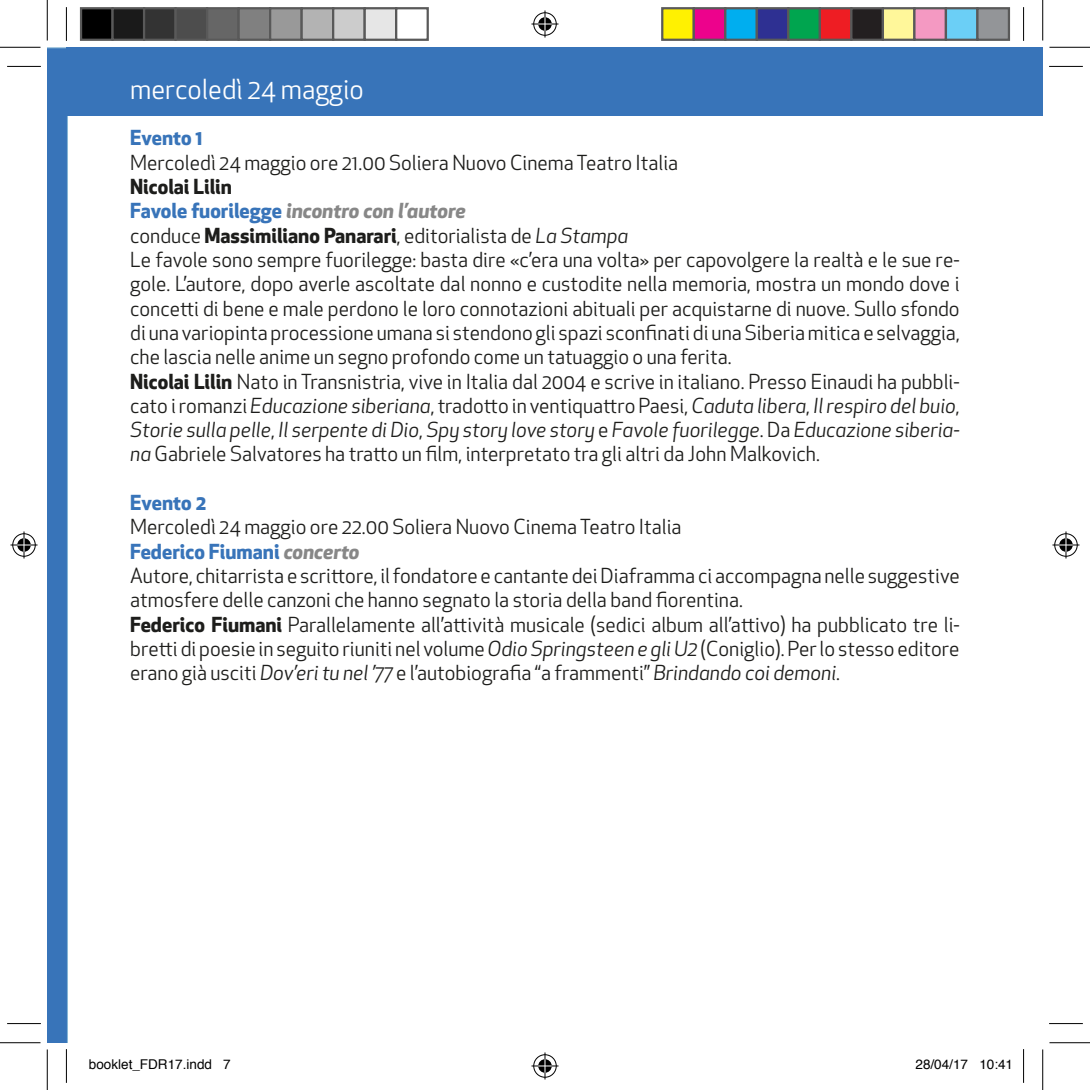
<style>
.page{position:relative;width:1090px;height:1090px;background:#fff}
.page>*{position:absolute;margin:0;border:0;box-sizing:border-box;transform-origin:0 0}
.t1{font:27px "Apex New";color:#fff}
.t2{font:20.25px/24.3px "Apex New";color:#1d1d1b}
.t3{font:700 20.25px "Apex New";color:#3874b9}
.t4{font:13.5px "Helvetica";color:#000}
.s1{font-weight:700}
.s2{font-weight:700;color:#3874b9}
.s3{font-weight:700;font-style:italic;color:#878787}
.s4{font-style:italic}
</style>
<div class="page">
<div style="left:47px;top:47px;width:21px;height:995px;background:#3874b9"></div>
<div style="left:66px;top:47px;width:976px;height:68px;background:#3874b9"></div>
<hr style="left:7px;top:66px;width:34px;height:1px;background:#000">
<hr style="left:1049px;top:66px;width:33px;height:1px;background:#000">
<hr style="left:7px;top:1023px;width:34px;height:1px;background:#000">
<hr style="left:1049px;top:1023px;width:33px;height:1px;background:#000">
<hr style="left:66px;top:7px;width:1px;height:34px;background:#000">
<hr style="left:66px;top:1049px;width:1px;height:33px;background:#000">
<hr style="left:1023px;top:7px;width:1px;height:34px;background:#000">
<hr style="left:1023px;top:1049px;width:1px;height:33px;background:#000">
<hr style="left:0;top:47px;width:40px;height:1px;background:#000">
<hr style="left:1049px;top:47px;width:40px;height:1px;background:#000">
<hr style="left:0;top:1042px;width:40px;height:1px;background:#000">
<hr style="left:1049px;top:1042px;width:40px;height:1px;background:#000">
<hr style="left:47px;top:0;width:1px;height:41px;background:#000">
<hr style="left:47px;top:1049px;width:1px;height:40px;background:#000">
<hr style="left:1042px;top:0;width:1px;height:41px;background:#000">
<hr style="left:1042px;top:1049px;width:1px;height:40px;background:#000">
<svg style="left:531px;top:10px;width:27px;height:27px"></svg>
<svg style="left:531px;top:1052px;width:27px;height:27px"></svg>
<svg style="left:10px;top:531px;width:27px;height:27px"></svg>
<svg style="left:1052px;top:531px;width:27px;height:27px"></svg>
<div style="left:81px;top:8px;width:32px;height:32px;background:#000"></div>
<div style="left:80px;top:7px;width:34px;height:34px;border:2px solid #595959"></div>
<div style="left:113px;top:8px;width:31px;height:32px;background:#1a1a1a"></div>
<div style="left:111px;top:7px;width:34px;height:34px;border:2px solid #595959"></div>
<div style="left:144px;top:8px;width:32px;height:32px;background:#333"></div>
<div style="left:143px;top:7px;width:34px;height:34px;border:2px solid #595959"></div>
<div style="left:176px;top:8px;width:31px;height:32px;background:#4d4d4d"></div>
<div style="left:174px;top:7px;width:34px;height:34px;border:2px solid #595959"></div>
<div style="left:207px;top:8px;width:32px;height:32px;background:#666"></div>
<div style="left:206px;top:7px;width:34px;height:34px;border:2px solid #595959"></div>
<div style="left:239px;top:8px;width:31px;height:32px;background:#808080"></div>
<div style="left:237px;top:7px;width:34px;height:34px;border:2px solid #595959"></div>
<div style="left:270px;top:8px;width:32px;height:32px;background:#999"></div>
<div style="left:269px;top:7px;width:34px;height:34px;border:2px solid #595959"></div>
<div style="left:302px;top:8px;width:31px;height:32px;background:#b3b3b3"></div>
<div style="left:300px;top:7px;width:34px;height:34px;border:2px solid #595959"></div>
<div style="left:333px;top:8px;width:32px;height:32px;background:#ccc"></div>
<div style="left:332px;top:7px;width:34px;height:34px;border:2px solid #595959"></div>
<div style="left:365px;top:8px;width:31px;height:32px;background:#e6e6e6"></div>
<div style="left:363px;top:7px;width:34px;height:34px;border:2px solid #595959"></div>
<div style="left:395px;top:7px;width:34px;height:34px;border:2px solid #595959"></div>
<div style="left:662px;top:8px;width:31px;height:32px;background:#fff101"></div>
<div style="left:661px;top:7px;width:34px;height:34px;border:2px solid #595959"></div>
<div style="left:693px;top:8px;width:32px;height:32px;background:#ed028c"></div>
<div style="left:692px;top:7px;width:34px;height:34px;border:2px solid #595959"></div>
<div style="left:725px;top:8px;width:31px;height:32px;background:#00aeef"></div>
<div style="left:724px;top:7px;width:34px;height:34px;border:2px solid #595959"></div>
<div style="left:756px;top:8px;width:32px;height:32px;background:#2e3092"></div>
<div style="left:755px;top:7px;width:34px;height:34px;border:2px solid #595959"></div>
<div style="left:788px;top:8px;width:31px;height:32px;background:#00a54f"></div>
<div style="left:787px;top:7px;width:34px;height:34px;border:2px solid #595959"></div>
<div style="left:819px;top:8px;width:32px;height:32px;background:#ee1d23"></div>
<div style="left:818px;top:7px;width:34px;height:34px;border:2px solid #595959"></div>
<div style="left:851px;top:8px;width:31px;height:32px;background:#231f20"></div>
<div style="left:850px;top:7px;width:34px;height:34px;border:2px solid #595959"></div>
<div style="left:882px;top:8px;width:32px;height:32px;background:#fff79a"></div>
<div style="left:881px;top:7px;width:34px;height:34px;border:2px solid #595959"></div>
<div style="left:914px;top:8px;width:31px;height:32px;background:#f499c2"></div>
<div style="left:913px;top:7px;width:34px;height:34px;border:2px solid #595959"></div>
<div style="left:945px;top:8px;width:32px;height:32px;background:#6bcff6"></div>
<div style="left:944px;top:7px;width:34px;height:34px;border:2px solid #595959"></div>
<div style="left:977px;top:8px;width:31px;height:32px;background:#939598"></div>
<div style="left:976px;top:7px;width:34px;height:34px;border:2px solid #595959"></div>
<h1 class="t1" style="left:130px;top:73px;width:235px">mercoledì 24 maggio</h1>
<p class="t3" style="left:130px;top:123px;width:74px">Evento 1</p>
<p class="t2" style="left:130px;top:150px;width:549px">Mercoledì 24 maggio ore 21.00 Soliera Nuovo Cinema Teatro Italia</p>
<p class="t2" style="left:130px;top:174px;width:831px"><span class="s1">Nicolai Lilin<br></span><span class="s2">Favole fuorilegge</span> <span class="s3">incontro con l’autore<br></span>conduce <span class="s1">Massimiliano Panarari</span>, editorialista de <span class="s4">La Stampa<br></span>Le favole sono sempre fuorilegge: basta dire «c’era una volta» per capovolgere la realtà e le sue re&shy;gole. L’autore, dopo averle ascoltate dal nonno e custodite nella memoria, mostra un mondo dove i concetti di bene e male perdono le loro connotazioni abituali per acquistarne di nuove. Sullo sfondo di una variopinta processione umana si stendono gli spazi sconfinati di una Siberia mitica e selvaggia, che lascia nelle anime un segno profondo come un tatuaggio o una ferita.<br><span class="s1">Nicolai Lilin</span> Nato in Transnistria, vive in Italia dal 2004 e scrive in italiano. Presso Einaudi ha pubbli&shy;cato i romanzi <span class="s4">Educazione siberiana</span>, tradotto in ventiquattro Paesi, <span class="s4">Caduta libera</span>, <span class="s4">Il respiro del buio</span>, <span class="s4">Storie sulla pelle</span>, <span class="s4">Il serpente di Dio</span>, <span class="s4">Spy story love story</span> e <span class="s4">Favole fuorilegge</span>. Da <span class="s4">Educazione siberia&shy;na</span> Gabriele Salvatores ha tratto un film, interpretato tra gli altri da John Malkovich.</p>
<p class="t3" style="left:130px;top:488px;width:78px">Evento 2</p>
<p class="t2" style="left:130px;top:515px;width:831px">Mercoledì 24 maggio ore 22.00 Soliera Nuovo Cinema Teatro Italia<br><span class="s2">Federico Fiumani</span> <span class="s3">concerto<br></span>Autore, chitarrista e scrittore, il fondatore e cantante dei Diaframma ci accompagna nelle suggestive atmosfere delle canzoni che hanno segnato la storia della band fiorentina.<br><span class="s1">Federico Fiumani</span> Parallelamente all’attività musicale (sedici album all’attivo) ha pubblicato tre li&shy;bretti di poesie in seguito riuniti nel volume <span class="s4">Odio Springsteen e gli U2</span> (Coniglio). Per lo stesso editore erano già usciti <span class="s4">Dov’eri tu nel ’77</span> e l’autobiografia “a frammenti” <span class="s4">Brindando coi demoni</span>.</p>
<p class="t4" style="left:89px;top:1056px;width:143px">booklet_FDR17.indd 7</p>
<p class="t4" style="left:915px;top:1056px;width:99px">28/04/17 10:41</p>
</div>
